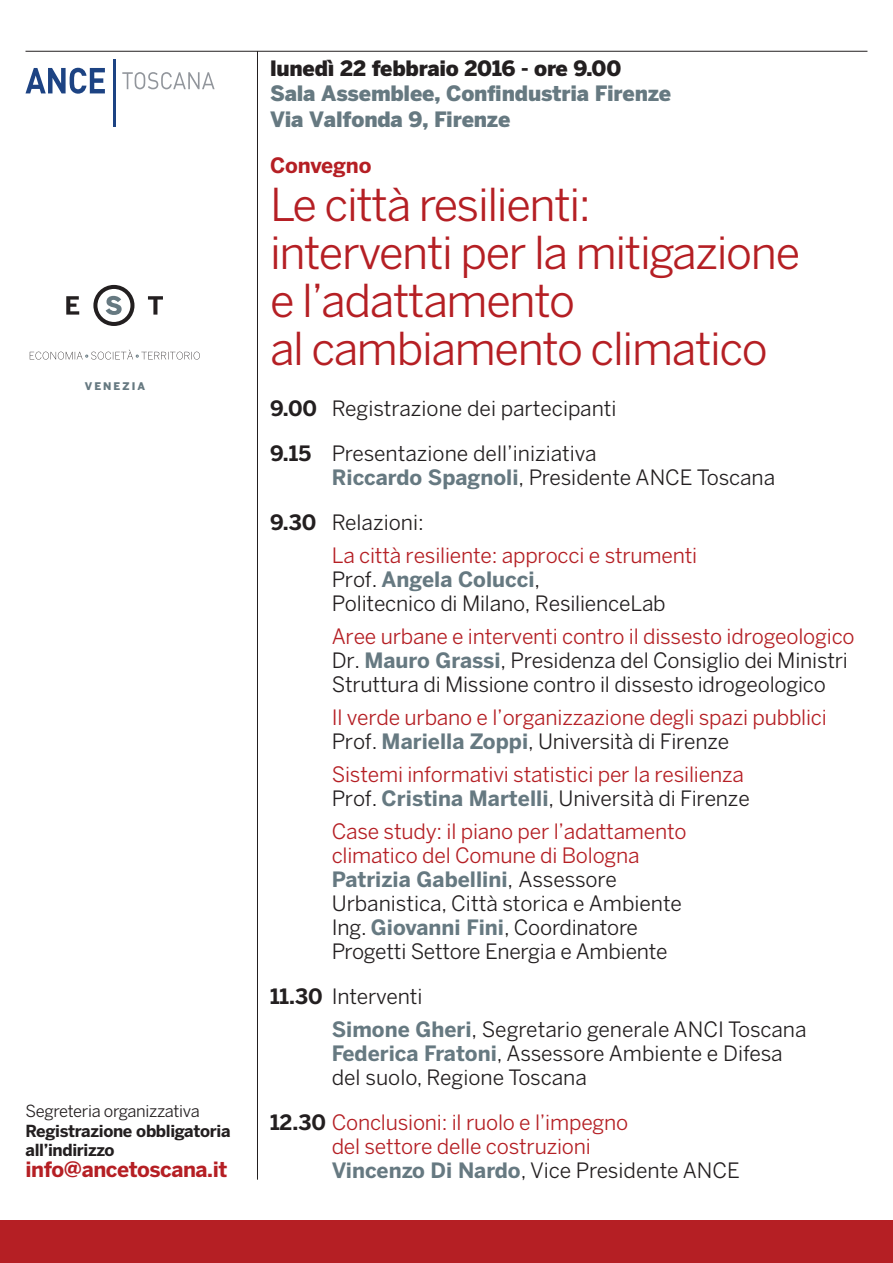
<style>
.page{position:relative;width:893px;height:1263px;background:#fff}
.page>*{position:absolute;margin:0;border:0;box-sizing:border-box;transform-origin:0 0}
.t1{font:45px/48px "Benton Sans";letter-spacing:-.03em;color:#b51f24}
.t2{font:21px/24px "Benton Sans";letter-spacing:-.01em;color:#231f20}
.t3{font:21px/24px "Benton Sans";letter-spacing:-.01em;color:#b51f24}
.t4{font:900 21px/25.2px "Benton Sans";letter-spacing:-.01em;color:#667981}
.t5{font:900 21px "Benton Sans";letter-spacing:-.01em;color:#231f20}
.t6{font:700 21px "Benton Sans";letter-spacing:-.02em;color:#b51f24}
.t7{font:700 16.5px/19.5px "Benton Sans";letter-spacing:-.02em;color:#231f20}
.t8{font:16.5px "Benton Sans";letter-spacing:-.02em;color:#231f20}
.t9{font:900 10.5px "Benton Sans";letter-spacing:.2em;color:#667981}
.s1{font-weight:700}
.s2{font-weight:700;color:#667981}
.s3{color:#b51f24}
.s4{color:#231f20}
.s5{font-weight:700;color:#231f20}
</style>
<div class="page">
<hr style="left:26px;top:51px;width:841px;height:1px;background:#231f20">
<hr style="left:257px;top:51px;width:1px;height:1128px;background:#231f20">
<svg style="left:122px;top:72px;width:93px;height:17px"></svg>
<hr style="left:113px;top:60px;width:2px;height:67px;background:#1d4383">
<svg style="left:26px;top:68px;width:79px;height:26px"></svg>
<div style="left:93px;top:285px;width:41px;height:41px;border:4px solid #231f20;border-radius:50%"></div>
<svg style="left:148px;top:296px;width:15px;height:19px"></svg>
<svg style="left:106px;top:296px;width:16px;height:19px"></svg>
<svg style="left:66px;top:296px;width:13px;height:19px"></svg>
<svg style="left:30px;top:350px;width:170px;height:10px"></svg>
<div style="left:0;top:1220px;width:893px;height:43px;background:#b51f24"></div>
<p class="t9" style="left:85px;top:382px;width:62px">VENEZIA</p>
<p class="t8" style="left:26px;top:1105px;width:176px">Segreteria organizzativa</p>
<p class="t7" style="left:26px;top:1122px;width:207px">Registrazione obbligatoria all’indirizzo</p>
<p class="t6" style="left:26px;top:1161px;width:203px">info@ancetoscana.it</p>
<p class="t5" style="left:270px;top:61px;width:353px">lunedì 22 febbraio 2016 - ore 9.00</p>
<p class="t4" style="left:270px;top:83px;width:403px">Sala Assemblee, Confindustria Firenze<br>Via Valfonda 9, Firenze</p>
<p class="t6" style="left:270px;top:157px;width:103px">Convegno</p>
<h1 class="t1" style="left:270px;top:185px;width:532px">Le città resilienti:<br>interventi per la mitigazione e l’adattamento<br>al cambiamento climatico</h1>
<p class="t2" style="left:270px;top:388px;width:348px;line-height:45px"><span class="s1">9.00</span> Registrazione dei partecipanti<br><span class="s1">9.15</span> Presentazione dell’iniziativa</p>
<p class="t2" style="left:270px;top:457px;width:507px;line-height:45px;text-indent:62px"><span class="s2">Riccardo Spagnoli</span>, Presidente ANCE Toscana<br><span class="s1">9.30</span> Relazioni:</p>
<p class="t2" style="left:332px;top:545px;width:367px"><span class="s3">La città resiliente: approcci e strumenti<br></span>Prof. <span class="s2">Angela Colucci</span>,<br>Politecnico di Milano, ResilienceLab</p>
<p class="t2" style="left:332px;top:626px;width:525px"><span class="s3">Aree urbane e interventi contro il dissesto idrogeologico<br></span>Dr. <span class="s2">Mauro Grassi</span>, Presidenza del Consiglio dei Ministri<br>Struttura di Missione contro il dissesto idrogeologico</p>
<p class="t3" style="left:332px;top:707px;width:497px">Il verde urbano e l’organizzazione degli spazi pubblici<br><span class="s4">Prof.</span> <span class="s2">Mariella Zoppi</span><span class="s4">, Università di Firenze</span></p>
<p class="t3" style="left:332px;top:764px;width:420px">Sistemi informativi statistici per la resilienza<br><span class="s4">Prof.</span> <span class="s2">Cristina Martelli</span><span class="s4">, Università di Firenze</span></p>
<p class="t2" style="left:332px;top:821px;width:357px"><span class="s3">Case study: il piano per l’adattamento climatico del Comune di Bologna </span><span class="s2">Patrizia Gabellini</span>, Assessore Urbanistica, Città storica e Ambiente Ing. <span class="s2">Giovanni Fini</span>, Coordinatore Progetti Settore Energia e Ambiente</p>
<p class="t2" style="left:332px;top:982px;width:476px;line-height:33px;text-indent:-62px"><span class="s1">11.30</span> Interventi<br><span class="s2">Simone Gheri</span>, Segretario generale ANCI Toscana</p>
<p class="t2" style="left:332px;top:1043px;width:452px"><span class="s2">Federica Fratoni</span>, Assessore Ambiente e Difesa del suolo, Regione Toscana</p>
<p class="t3" style="left:332px;top:1112px;width:410px;text-indent:-62px"><span class="s5">12.30</span> Conclusioni: il ruolo e l’impegno<br>del settore delle costruzioni<br><span class="s2">Vincenzo Di Nardo</span><span class="s4">, Vice Presidente ANCE</span></p>
</div>
